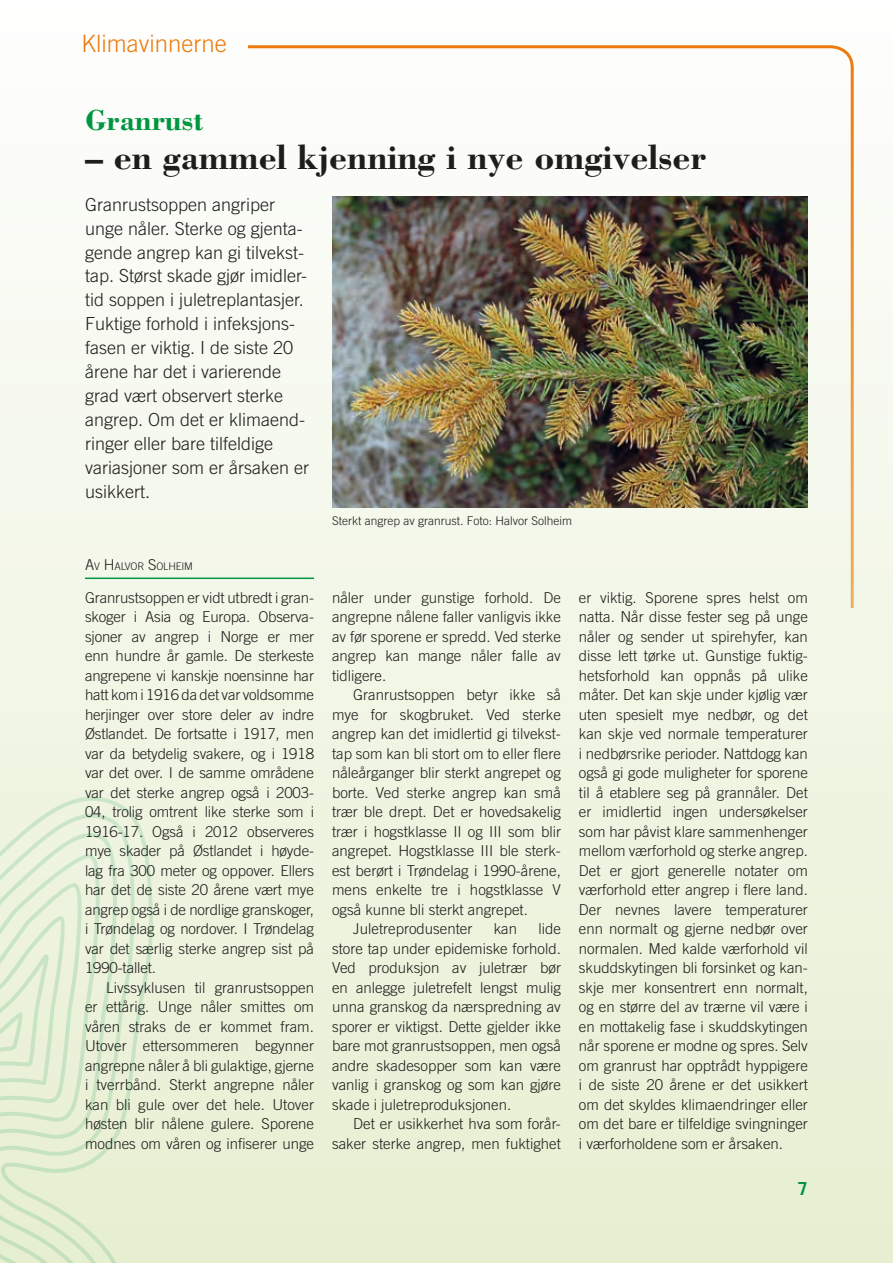
<style>
.page{position:relative;width:893px;height:1263px;background:#fff}
.page>*{position:absolute;margin:0;border:0;box-sizing:border-box;transform-origin:0 0}
.t1{font:700 36px "Bodoni";color:#1d1d1b}
.t2{font:700 30px "Bodoni";color:#009641}
.t3{font:300 24px "Trade Gothic";color:#ee7402}
.t4{font:300 18px/24px "Trade Gothic";color:#1d1d1b}
.t5{font:700 18px "Trade Gothic";color:#009641}
.t6{font:300 15px/19.5px "Trade Gothic";color:#1d1d1b;text-align:justify}
.t7{font:300 12px "Trade Gothic";color:#1d1d1b}
.t8{font:300 10.5px "Trade Gothic";letter-spacing:-.015em;color:#1d1d1b}
.s1{font-size:15px}
</style>
<div class="page">
<div style="left:0;top:0;width:893px;height:1263px;background:linear-gradient(to bottom,#fefdfc,#e7efd2)"></div>
<svg style="left:0;top:781px;width:155px;height:482px;background:#e9f1d9"></svg>
<svg style="left:0;top:802px;width:136px;height:461px;background:#e6efd7"></svg>
<svg style="left:0;top:826px;width:118px;height:437px;background:#e5efd6"></svg>
<svg style="left:0;top:850px;width:101px;height:413px;background:#e2eed3"></svg>
<hr style="left:85px;top:577px;width:229px;height:2px;background:#009641">
<img style="left:332px;top:196px;width:476px;height:311px">
<h3 class="t3" style="left:81px;top:29px;width:147px">Klimavinnerne</h3>
<h2 class="t2" style="left:85px;top:101px;width:120px">Granrust</h2>
<h1 class="t1" style="left:85px;top:134px;width:623px">– en gammel kjenning i nye omgivelser</h1>
<p class="t4" style="left:85px;top:192px;width:225px">Granrustsoppen angriper unge nåler. Sterke og gjenta&shy;gende angrep kan gi tilvekst&shy;tap. Størst skade gjør imidler&shy;tid soppen i juletreplantasjer.<br>Fuktige forhold i infeksjons&shy;fasen er viktig. I de siste 20 årene har det i varierende grad vært observert sterke angrep. Om det er klimaend&shy;ringer eller bare tilfeldige variasjoner som er årsaken er usikkert.</p>
<p class="t8" style="left:85px;top:560px;width:109px"><span class="s1">A</span>V <span class="s1">H</span>ALVOR <span class="s1">S</span>OLH EIM</p>
<p class="t6" style="left:85px;top:587px;width:230px">Granrustsoppen er vidt utbredt i gran&shy;skoger i Asia og Europa. Observa&shy;sjoner av angrep i Norge er mer enn hundre år gamle. De sterkeste angrepene vi kanskje noensinne har hatt kom i 1916 da det var voldsomme herjinger over store deler av indre Østlandet. De fortsatte i 1917, men var da betydelig svakere, og i 1918 var det over. I de samme områdene var det sterke angrep også i 2003- 04, trolig omtrent like sterke som i 1916-17. Også i 2012 observeres mye skader på Østlandet i høyde&shy;lag fra 300 meter og oppover. Ellers har det de siste 20 årene vært mye angrep også i de nordlige granskoger, i Trøndelag og nordover. I Trøndelag var det særlig sterke angrep sist på 1990-tallet.</p>
<p class="t6" style="left:85px;top:977px;width:230px;text-indent:21px">Livssyklusen til granrustsoppen er ettårig. Unge nåler smittes om våren straks de er kommet fram.<br>Utover ettersommeren begynner angrepne nåler å bli gulaktige, gjerne i tverrbånd. Sterkt angrepne nåler kan bli gule over det hele. Utover høsten blir nålene gulere. Sporene modnes om våren og infiserer unge</p>
<p class="t7" style="left:332px;top:514px;width:242px">Sterkt angrep av granrust. Foto: Halvor Solheim</p>
<p class="t6" style="left:332px;top:587px;width:230px">nåler under gunstige forhold. De angrepne nålene faller vanligvis ikke av før sporene er spredd. Ved sterke angrep kan mange nåler falle av tidligere.</p>
<p class="t6" style="left:353px;top:685px;width:209px">Granrustsoppen betyr ikke så</p>
<p class="t6" style="left:332px;top:704px;width:230px">mye for skogbruket. Ved sterke</p>
<p class="t6" style="left:332px;top:724px;width:230px">angrep kan det imidlertid gi tilvekst-</p>
<p class="t6" style="left:332px;top:743px;width:230px">tap som kan bli stort om to eller flere</p>
<p class="t6" style="left:332px;top:763px;width:230px">nåleårganger blir sterkt angrepet og</p>
<p class="t6" style="left:332px;top:782px;width:230px">borte. Ved sterke angrep kan små</p>
<p class="t6" style="left:332px;top:802px;width:230px">trær ble drept. Det er hovedsakelig</p>
<p class="t6" style="left:332px;top:821px;width:230px">trær i hogstklasse II og III som blir</p>
<p class="t6" style="left:332px;top:841px;width:230px">angrepet. Hogstklasse III ble sterk-</p>
<p class="t6" style="left:332px;top:860px;width:230px">est berørt i Trøndelag i 1990-årene,</p>
<p class="t6" style="left:332px;top:880px;width:230px">mens enkelte tre i hogstklasse V</p>
<p class="t6" style="left:332px;top:899px;width:197px">også kunne bli sterkt angrepet.</p>
<p class="t6" style="left:353px;top:919px;width:121px">Juletreprodusenter</p>
<p class="t6" style="left:494px;top:919px;width:25px">kan</p>
<p class="t6" style="left:332px;top:919px;width:230px;text-indent:206px">lide store tap under epidemiske forhold.<br>Ved produksjon av juletrær bør en anlegge juletrefelt lengst mulig unna granskog da nærspredning av sporer er viktigst. Dette gjelder ikke bare mot granrustsoppen, men også andre skadesopper som kan være vanlig i granskog og som kan gjøre skade i juletreproduksjonen.</p>
<p class="t6" style="left:332px;top:1114px;width:230px;text-align:right">Det er usikkerhet hva som forår&shy;saker sterke angrep, men fuktighet</p>
<p class="t6" style="left:579px;top:587px;width:230px">er viktig. Sporene spres helst om natta. Når disse fester seg på unge nåler og sender ut spirehyfer, kan disse lett tørke ut. Gunstige fuktig&shy;hetsforhold kan oppnås på ulike måter. Det kan skje under kjølig vær uten spesielt mye nedbør, og det kan skje ved normale temperaturer i nedbørsrike perioder. Nattdogg kan også gi gode muligheter for sporene til å etablere seg på grannåler. Det er imidlertid ingen undersøkelser som har påvist klare sammenhenger mellom værforhold og sterke angrep.<br>Det er gjort generelle notater om værforhold etter angrep i flere land.<br>Der nevnes lavere temperaturer enn normalt og gjerne nedbør over normalen. Med kalde værforhold vil skuddskytingen bli forsinket og kan&shy;skje mer konsentrert enn normalt, og en større del av trærne vil være i en mottakelig fase i skuddskytingen når sporene er modne og spres. Selv om granrust har opptrådt hyppigere i de siste 20 årene er det usikkert om det skyldes klimaendringer eller om det bare er tilfeldige svingninger i værforholdene som er årsaken.</p>
<p class="t5" style="left:798px;top:1177px;width:12px">7</p>
</div>
